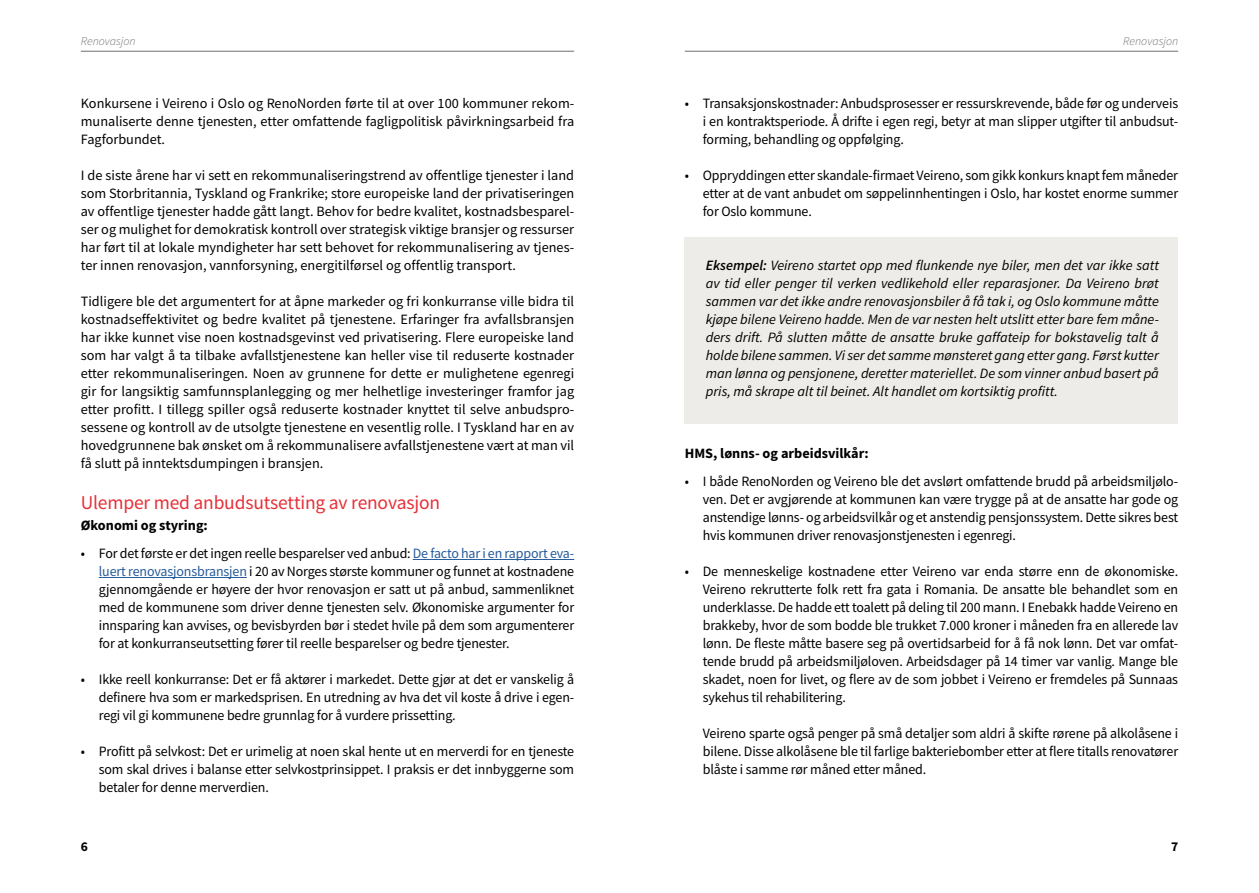
<style>
.page{position:relative;width:1259px;height:893px;background:#fff}
.page>*{position:absolute;margin:0;border:0;box-sizing:border-box;transform-origin:0 0}
.t1{font:19.5px "Source Sans Pro";letter-spacing:-.01em;color:#e73037}
.t2{font:14.25px/18px "Source Sans Pro";letter-spacing:-.01em;color:#000;text-align:justify}
.t3{font:italic 14.25px/18px "Source Sans Pro";color:#000;text-align:justify}
.t4{font:700 14.25px "Source Sans Pro";color:#000}
.t5{font:700 13.5px "Source Sans Pro";color:#000}
.t6{font:italic 300 12px "Source Sans Pro";color:#706f6f}
.s1{color:#275b9b}
.s2{font-weight:600}
</style>
<div class="page">
<hr style="left:81px;top:51px;width:493px;height:1px;background:#706f6f">
<hr style="left:685px;top:51px;width:493px;height:1px;background:#706f6f">
<div style="left:685px;top:238px;width:493px;height:186px;background:#eeece8"></div>
<hr style="left:413px;top:559px;width:161px;height:1px;background:#275b9b">
<hr style="left:99px;top:577px;width:148px;height:1px;background:#275b9b">
<p class="t6" style="left:81px;top:34px;width:56px">Renovasjon</p>
<p class="t6" style="left:1123px;top:34px;width:56px">Renovasjon</p>
<p class="t2" style="left:81px;top:94px;width:495px">Konkursene i Veireno i Oslo og RenoNorden førte til at over 100 kommuner rekom&shy;munaliserte denne tjenesten, etter omfattende fagligpolitisk påvirkningsarbeid fra Fagforbundet.</p>
<p class="t2" style="left:81px;top:166px;width:495px">I de siste årene har vi sett en rekommunaliseringstrend av offentlige tjenester i land som Storbritannia, Tyskland og Frankrike; store europeiske land der privatiseringen av offentlige tjenester hadde gått langt. Behov for bedre kvalitet, kostnadsbesparel&shy;ser og mulighet for demokratisk kontroll over strategisk viktige bransjer og ressurser har ført til at lokale myndigheter har sett behovet for rekommunalisering av tjenes&shy;ter innen renovasjon, vannforsyning, energitilførsel og offentlig transport.</p>
<p class="t2" style="left:81px;top:292px;width:495px">Tidligere ble det argumentert for at åpne markeder og fri konkurranse ville bidra til kostnadseffektivitet og bedre kvalitet på tjenestene. Erfaringer fra avfallsbransjen har ikke kunnet vise noen kostnadsgevinst ved privatisering. Flere europeiske land som har valgt å ta tilbake avfallstjenestene kan heller vise til reduserte kostnader etter rekommunaliseringen. Noen av grunnene for dette er mulighetene egenregi gir for langsiktig samfunnsplanlegging og mer helhetlige investeringer framfor jag etter profitt. I tillegg spiller også reduserte kostnader knyttet til selve anbudspro&shy;sessene og kontroll av de utsolgte tjenestene en vesentlig rolle. I Tyskland har en av hovedgrunnene bak ønsket om å rekommunalisere avfallstjenestene vært at man vil få slutt på inntektsdumpingen i bransjen.</p>
<h1 class="t1" style="left:81px;top:490px;width:361px">Ulemper med anbudsutsetting av renovasjon</h1>
<p class="t4" style="left:81px;top:515px;width:129px">Økonomi og styring:</p>
<p class="t2" style="left:99px;top:544px;width:477px;text-indent:-18px">• For det første er det ingen reelle besparelser ved anbud: <span class="s1">De facto har i en rapport eva&shy;luert renovasjonsbransjen</span> i 20 av Norges største kommuner og funnet at kostnadene gjennomgående er høyere der hvor renovasjon er satt ut på anbud, sammenliknet med de kommunene som driver denne tjenesten selv. Økonomiske argumenter for innsparing kan avvises, og bevisbyrden bør i stedet hvile på dem som argumenterer for at konkurranseutsetting fører til reelle besparelser og bedre tjenester.</p>
<p class="t2" style="left:99px;top:670px;width:477px;text-indent:-18px">• Ikke reell konkurranse: Det er få aktører i markedet. Dette gjør at det er vanskelig å definere hva som er markedsprisen. En utredning av hva det vil koste å drive i egen&shy;regi vil gi kommunene bedre grunnlag for å vurdere prissetting.</p>
<p class="t2" style="left:99px;top:742px;width:477px;text-indent:-18px">• Profitt på selvkost: Det er urimelig at noen skal hente ut en merverdi for en tjeneste som skal drives i balanse etter selvkostprinsippet. I praksis er det innbyggerne som betaler for denne merverdien.</p>
<p class="t2" style="left:703px;top:94px;width:477px;text-indent:-18px">• Transaksjonskostnader: Anbudsprosesser er ressurskrevende, både før og underveis i en kontraktsperiode. Å drifte i egen regi, betyr at man slipper utgifter til anbudsut&shy;forming, behandling og oppfølging.</p>
<p class="t2" style="left:703px;top:166px;width:477px;text-indent:-18px">• Oppryddingen etter skandale-firmaet Veireno, som gikk konkurs knapt fem måneder etter at de vant anbudet om søppelinnhentingen i Oslo, har kostet enorme summer for Oslo kommune.</p>
<p class="t3" style="left:706px;top:256px;width:455px"><span class="s2">Eksempel:</span> Veireno startet opp med flunkende nye biler, men det var ikke satt av tid eller penger til verken vedlikehold eller reparasjoner. Da Veireno brøt sammen var det ikke andre renovasjonsbiler å få tak i, og Oslo kommune måtte kjøpe bilene Veireno hadde. Men de var nesten helt utslitt etter bare fem måne&shy;ders drift. På slutten måtte de ansatte bruke gaffateip for bokstavelig talt å holde bilene sammen. Vi ser det samme mønsteret gang etter gang. Først kutter man lønna og pensjonene, deretter materiellet. De som vinner anbud basert på pris, må skrape alt til beinet. Alt handlet om kortsiktig profitt.</p>
<p class="t4" style="left:685px;top:443px;width:186px">HMS, lønns- og arbeidsvilkår:</p>
<p class="t2" style="left:703px;top:472px;width:477px;text-indent:-18px">• I både RenoNorden og Veireno ble det avslørt omfattende brudd på arbeidsmiljølo&shy;ven. Det er avgjørende at kommunen kan være trygge på at de ansatte har gode og anstendige lønns- og arbeidsvilkår og et anstendig pensjonssystem. Dette sikres best hvis kommunen driver renovasjonstjenesten i egenregi.</p>
<p class="t2" style="left:703px;top:562px;width:477px;text-indent:-18px">• De menneskelige kostnadene etter Veireno var enda større enn de økonomiske.<br>Veireno rekrutterte folk rett fra gata i Romania. De ansatte ble behandlet som en underklasse. De hadde ett toalett på deling til 200 mann. I Enebakk hadde Veireno en brakkeby, hvor de som bodde ble trukket 7.000 kroner i måneden fra en allerede lav lønn. De fleste måtte basere seg på overtidsarbeid for å få nok lønn. Det var omfat&shy;tende brudd på arbeidsmiljøloven. Arbeidsdager på 14 timer var vanlig. Mange ble skadet, noen for livet, og flere av de som jobbet i Veireno er fremdeles på Sunnaas sykehus til rehabilitering.</p>
<p class="t2" style="left:703px;top:724px;width:477px">Veireno sparte også penger på små detaljer som aldri å skifte rørene på alkolåsene i bilene. Disse alkolåsene ble til farlige bakteriebomber etter at flere titalls renovatører blåste i samme rør måned etter måned.</p>
<p class="t5" style="left:81px;top:837px;width:9px">6</p>
<p class="t5" style="left:1171px;top:837px;width:9px">7</p>
</div>
